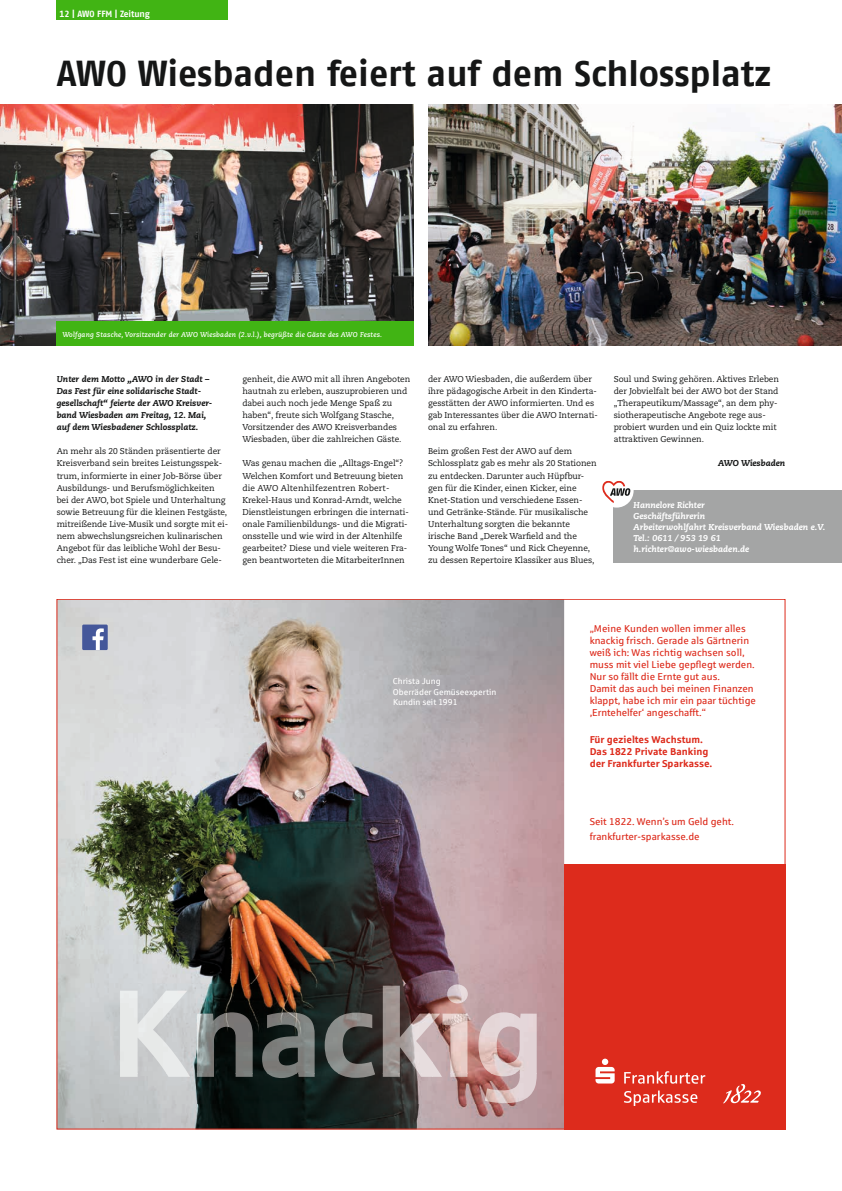
<style>
.page{position:relative;width:842px;height:1191px;background:#fff}
.page>*{position:absolute;margin:0;border:0;box-sizing:border-box;transform-origin:0 0}
.t1{font:700 36px "AWO Fago Office";color:#151616}
.t2{font:10px/12px "Sparkasse Rg";color:#dd2b1c}
.t3{font:700 10px/12px "Sparkasse Rg";color:#dd2b1c}
.t4{font:700 9px "AWO Fago Office";letter-spacing:-.01em;color:#fff}
.t5{font:8.5px/12px "Caecilia";letter-spacing:-.005em;color:#151616}
.t6{font:italic 800 8.5px/12px "Caecilia";color:#151616}
.t7{font:italic 800 8.5px/11px "Caecilia";color:#fff}
.t8{font:8.5px/10.5px "Sparkasse Rg";color:#fff}
.t9{font:italic 700 7px "Caecilia";letter-spacing:.025em;color:#fff}
</style>
<div class="page">
<img style="left:59px;top:601px;width:505px;height:526px">
<img style="left:120px;top:984px;width:417px;height:119px">
<div style="left:564px;top:864px;width:221px;height:265px;background:#dd2b1c"></div>
<svg style="left:624px;top:1090px;width:73px;height:16px"></svg>
<svg style="left:624px;top:1071px;width:81px;height:12px"></svg>
<svg style="left:723px;top:1084px;width:38px;height:19px"></svg>
<svg style="left:595px;top:1058px;width:20px;height:25px"></svg>
<div style="left:82px;top:624px;width:26px;height:26px;background:#44579a"></div>
<svg style="left:93px;top:628px;width:11px;height:22px"></svg>
<div style="left:57px;top:0;width:171px;height:20px;background:#41b414"></div>
<div style="left:614px;top:490px;width:228px;height:73px;background:#a4a5a5"></div>
<svg style="left:602px;top:481px;width:32px;height:26px"></svg>
<img style="left:0;top:105px;width:414px;height:241px">
<img style="left:428px;top:105px;width:414px;height:241px">
<div style="left:57px;top:322px;width:357px;height:24px;background:#41b414"></div>
<p class="t4" style="left:60px;top:9px;width:92px">12 | AWO FFM | Zeitung</p>
<h1 class="t1" style="left:57px;top:52px;width:716px">AWO Wiesbaden feiert auf dem Schlossplatz</h1>
<p class="t9" style="left:62px;top:330px;width:321px">Wolfgang Stasche, Vorsitzender der AWO Wiesbaden (2.v.l.), begrüßte die Gäste des AWO Festes.</p>
<p class="t6" style="left:57px;top:373px;width:157px">Unter dem Motto „AWO in der Stadt – Das Fest für eine solidarische Stadt&shy;gesellschaft“ feierte der AWO Kreisver&shy;band Wiesbaden am Freitag, 12. Mai, auf dem Wiesbadener Schlossplatz.</p>
<p class="t5" style="left:57px;top:445px;width:173px">An mehr als 20 Ständen präsentierte der Kreisverband sein breites Leistungsspek&shy;trum, informierte in einer Job-Börse über Ausbildungs- und Berufsmöglichkeiten bei der AWO, bot Spiele und Unterhaltung sowie Betreuung für die kleinen Festgäste, mitreißende Live-Musik und sorgte mit ei&shy;nem abwechslungsreichen kulinarischen Angebot für das leibliche Wohl der Besu&shy;cher. „Das Fest ist eine wunderbare Gele-</p>
<p class="t5" style="left:242px;top:373px;width:170px">genheit, die AWO mit all ihren Angeboten hautnah zu erleben, auszuprobieren und dabei auch noch jede Menge Spaß zu haben“, freute sich Wolfgang Stasche, Vorsitzender des AWO Kreisverbandes Wiesbaden, über die zahlreichen Gäste.</p>
<p class="t5" style="left:242px;top:457px;width:168px">Was genau machen die „Alltags-Engel“?<br>Welchen Komfort und Betreuung bieten die AWO Altenhilfezentren Robert-Krekel-Haus und Konrad-Arndt, welche Dienstleistungen erbringen die internati&shy;onale Familienbildungs- und die Migrati&shy;onsstelle und wie wird in der Altenhilfe gearbeitet? Diese und viele weiteren Fra&shy;gen beantworteten die MitarbeiterInnen</p>
<p class="t5" style="left:428px;top:373px;width:171px">der AWO Wiesbaden, die außerdem über ihre pädagogische Arbeit in den Kinderta&shy;gesstätten der AWO informierten. Und es gab Interessantes über die AWO Internati&shy;onal zu erfahren.</p>
<p class="t5" style="left:428px;top:445px;width:170px">Beim großen Fest der AWO auf dem Schlossplatz gab es mehr als 20 Stationen zu entdecken. Darunter auch Hüpfbur&shy;gen für die Kinder, einen Kicker, eine Knet-Station und verschiedene Essen&shy;und Getränke-Stände. Für musikalische Unterhaltung sorgten die bekannte irische Band „Derek Warfield and the Young Wolfe Tones“ und Rick Cheyenne, zu dessen Repertoire Klassiker aus Blues,</p>
<p class="t5" style="left:614px;top:373px;width:167px">Soul und Swing gehören. Aktives Erleben der Jobvielfalt bei der AWO bot der Stand „Therapeutikum/Massage“, an dem phy&shy;siotherapeutische Angebote rege aus&shy;probiert wurden und ein Quiz lockte mit attraktiven Gewinnen.</p>
<p class="t6" style="left:718px;top:457px;width:69px">AWO Wiesbaden</p>
<p class="t7" style="left:634px;top:499px;width:193px">Hannelore Richter<br>Geschäftsführerin<br>Arbeiterwohlfahrt Kreisverband Wiesbaden e.V.<br>Tel.: 0611 / 953 19 61 h.richter@awo-wiesbaden.de</p>
<p class="t8" style="left:393px;top:676px;width:105px">Christa Jung<br>Oberräder Gemüseexpertin<br>Kundin seit 1991</p>
<p class="t2" style="left:590px;top:622px;width:168px">„Meine Kunden wollen immer alles knackig frisch. Gerade als Gärtnerin weiß ich: Was richtig wachsen soll, muss mit viel Liebe gepflegt werden.<br>Nur so fällt die Ernte gut aus.<br>Damit das auch bei meinen Finanzen klappt, habe ich mir ein paar tüchtige ,Erntehelfer‘ angeschafft.“</p>
<p class="t3" style="left:590px;top:733px;width:124px">Für gezieltes Wachstum.<br>Das 1822 Private Banking der Frankfurter Sparkasse.</p>
<p class="t2" style="left:590px;top:813px;width:146px;line-height:15.5px">Seit 1822. Wenn’s um Geld geht. frankfurter-sparkasse.de</p>
</div>
